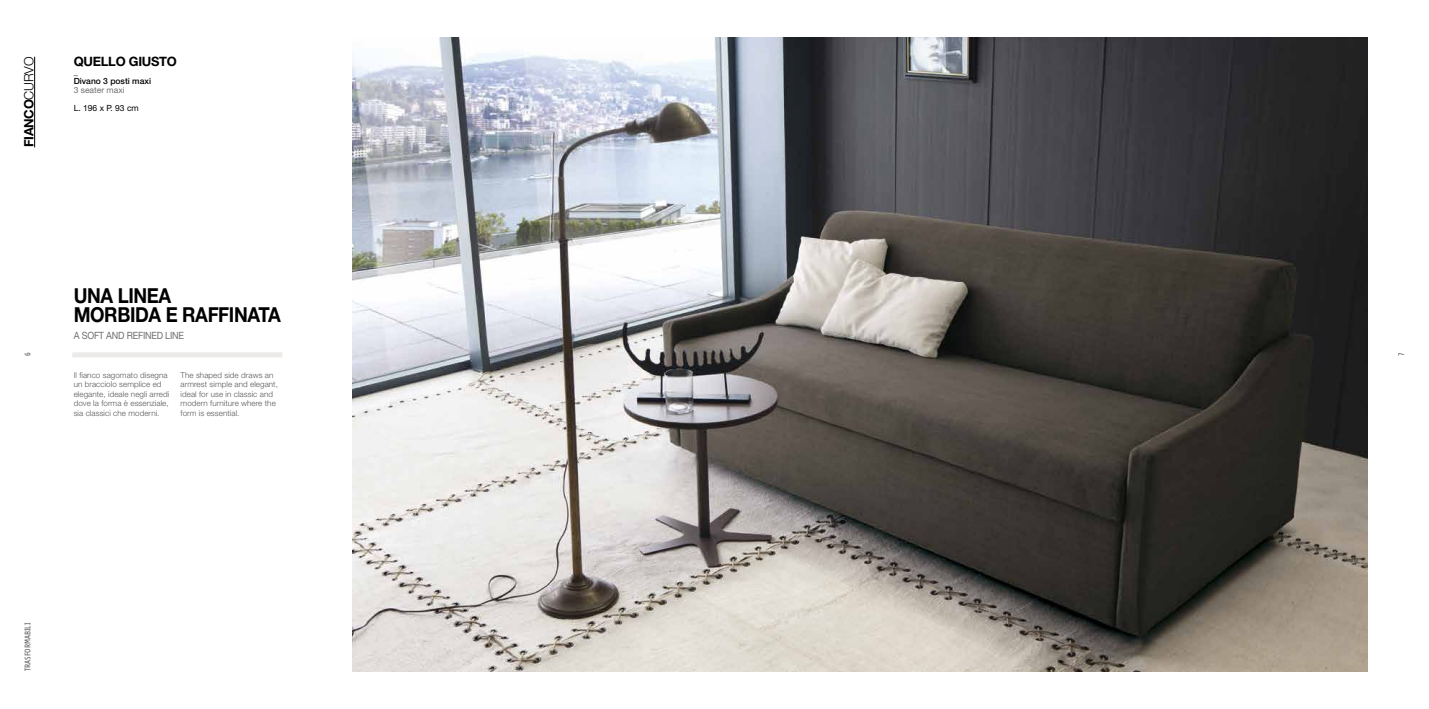
<style>
.page{position:relative;width:1429px;height:709px;background:#fff}
.page>*{position:absolute;margin:0;border:0;box-sizing:border-box;transform-origin:0 0}
.t1{font:700 20.7px/19px "Helvetica Neue LT Std";letter-spacing:-.02em;color:#000;scale:.9 1}
.t2{font:700 12.9px "Helvetica Neue LT Std";letter-spacing:-.02em;color:#000}
.t3{font:10px "Helvetica Neue LT Std";letter-spacing:-.02em;color:#6f7072;scale:.9 1}
.t4{font:500 8.5px "Helvetica Neue LT Std";color:#000}
.t5{font:8.5px "Helvetica Neue LT Std";color:#000}
.t6{font:8.5px "Helvetica Neue LT Std";color:#6f7072}
.t7{font:800 8.5px "Helvetica Neue LT Std";color:#000}
.t8{font:300 8px/9.5px "Helvetica Neue LT Std";letter-spacing:.01em;color:#58595b}
.t9{font:8px "Share";color:#58595b}
.s1{font-weight:300}
</style>
<div class="page">
<img style="left:353px;top:38px;width:1014px;height:633px">
<hr style="left:34px;top:57px;width:1px;height:90px;background:#000">
<div style="left:72px;top:352px;width:210px;height:5px;background:#ebeae8"></div>
<h2 class="t2" style="left:21px;top:147px;width:92px;rotate:-90deg">FIANCO<span class="s1">CURVO</span></h2>
<h2 class="t2" style="left:74px;top:53px;width:105px">QUELLO GIUSTO</h2>
<p class="t7" style="left:74px;top:67px;width:6px">_</p>
<p class="t4" style="left:74px;top:76px;width:79px">Divano 3 posti maxi</p>
<p class="t6" style="left:74px;top:85px;width:53px">3 seater maxi</p>
<p class="t5" style="left:74px;top:103px;width:67px">L. 196 x P. 93 cm</p>
<h1 class="t1" style="left:74px;top:285px;width:232px">UNA LINEA<br>MORBIDA E RAFFINATA</h1>
<p class="t3" style="left:74px;top:329px;width:124px">A SOFT AND REFINED LINE</p>
<p class="t9" style="left:24px;top:356px;width:5px;rotate:-90deg">6</p>
<p class="t9" style="left:1397px;top:356px;width:5px;rotate:-90deg">7</p>
<p class="t8" style="left:74px;top:370px;width:97px">Il fianco sagomato disegna un bracciolo semplice ed elegante, ideale negli arredi dove la forma è essenziale, sia classici che moderni.</p>
<p class="t8" style="left:181px;top:370px;width:99px">The shaped side draws an armrest simple and elegant, ideal for use in classic and modern furniture where the form is essential.</p>
<p class="t9" style="left:24px;top:671px;width:50px;rotate:-90deg">TRASFORMABILI</p>
</div>
